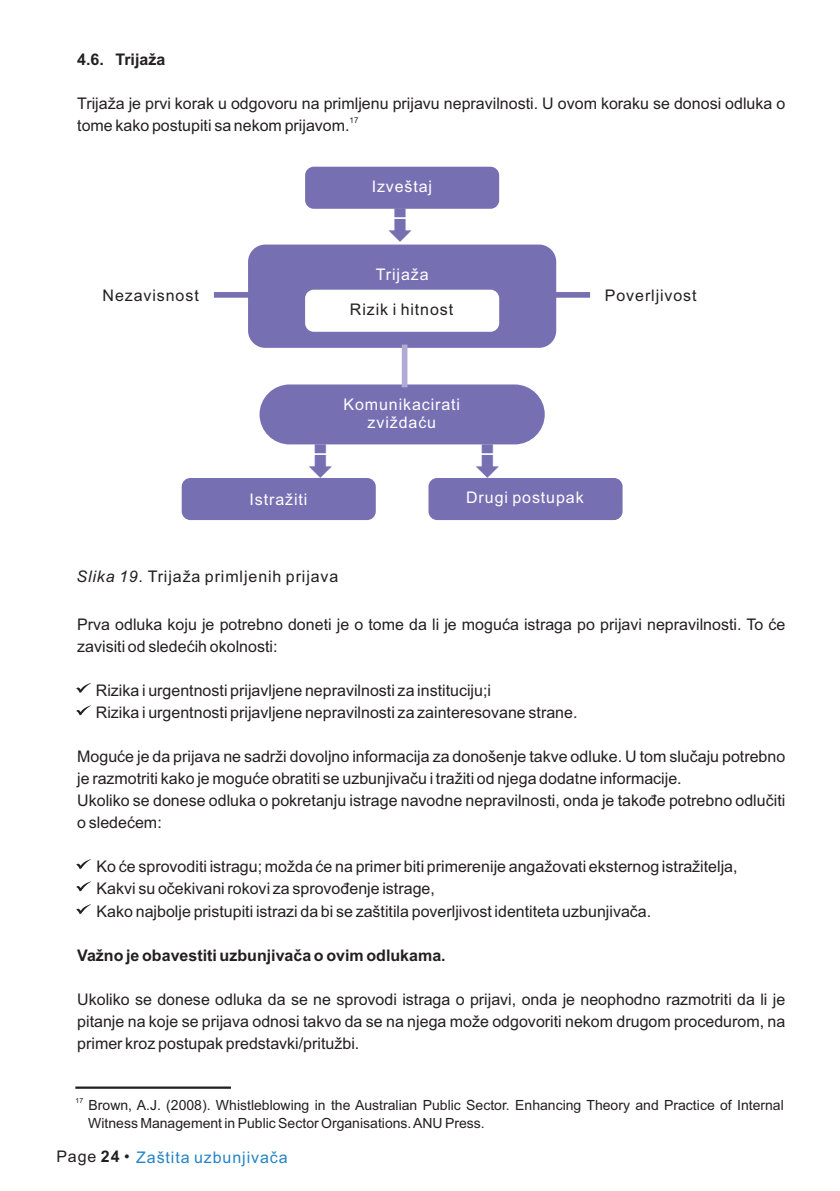
<style>
.page{position:relative;width:840px;height:1191px;background:#fff}
.page>*{position:absolute;margin:0;border:0;box-sizing:border-box;transform-origin:0 0}
.t1{font:48px "Arrows 1";color:#7670b3}
.t2{font:16px/22px "Arial";color:#231f20}
.t3{font:16px "Arial";letter-spacing:.055em;color:#231f20}
.t4{font:16px/17.8px "Arial";letter-spacing:.055em;color:#fff;text-align:center}
.t5{font:700 16px "Arial";color:#231f20}
.t6{font:16px "Arial";letter-spacing:.055em;color:#2484c6}
.t7{font:14px/17.6px "Arial";color:#231f20}
.t8{font:8px "Arial";color:#231f20}
.t9{font:7px "Arial";color:#231f20}
.s1{font-style:italic}
.s2{color:#231f20}
.s3{font-weight:700;color:#231f20}
</style>
<div class="page">
<div style="left:214px;top:292px;width:42px;height:6px;background:#7670b3"></div>
<div style="left:305px;top:167px;width:194px;height:42px;background:#7670b3;border-radius:9px"></div>
<div style="left:248px;top:244px;width:308px;height:104px;background:#7670b3;border-radius:17px"></div>
<div style="left:259px;top:384px;width:285px;height:60px;background:#7670b3;border-radius:30px"></div>
<div style="left:305px;top:290px;width:194px;height:42px;background:#fff;border-radius:9px"></div>
<div style="left:182px;top:478px;width:193px;height:42px;background:#7670b3;border-radius:9px"></div>
<div style="left:428px;top:478px;width:194px;height:42px;background:#7670b3;border-radius:9px"></div>
<div style="left:547px;top:292px;width:42px;height:6px;background:#7670b3"></div>
<div style="left:401px;top:344px;width:6px;height:43px;background:#b0abd5"></div>
<svg style="left:76px;top:683px;width:15px;height:10px"></svg>
<svg style="left:76px;top:705px;width:15px;height:10px"></svg>
<svg style="left:76px;top:881px;width:15px;height:10px"></svg>
<svg style="left:76px;top:904px;width:15px;height:10px"></svg>
<svg style="left:76px;top:859px;width:15px;height:10px"></svg>
<hr style="left:75px;top:1086px;width:156px;height:2px;background:#231f20">
<p class="t5" style="left:77px;top:53px;width:90px">4.6. Trijaža</p>
<p class="t2" style="left:77px;top:94px;width:709px">Trijaža je prvi korak u odgovoru na primljenu prijavu nepravilnosti. U ovom koraku se donosi odluka o</p>
<p class="t8" style="left:349px;top:117px;width:10px">17</p>
<p class="t2" style="left:77px;top:116px;width:274px">tome kako postupiti sa nekom prijavom.</p>
<p class="t4" style="left:371px;top:179px;width:62px">Izveštaj</p>
<h1 class="t1" style="left:413px;top:241px;width:28px;rotate:-180deg">P</h1>
<p class="t4" style="left:375px;top:267px;width:54px">Trijaža</p>
<p class="t3" style="left:350px;top:303px;width:105px">Rizik i hitnost</p>
<p class="t3" style="left:103px;top:289px;width:98px">Nezavisnost</p>
<p class="t3" style="left:604px;top:289px;width:93px">Poverljivost</p>
<p class="t4" style="left:343px;top:396px;width:118px">Komunikacirati zviždaću</p>
<h1 class="t1" style="left:334px;top:476px;width:28px;rotate:-180deg">P</h1>
<h1 class="t1" style="left:501px;top:476px;width:28px;rotate:-180deg">P</h1>
<p class="t4" style="left:249px;top:491px;width:59px">Istražiti</p>
<p class="t4" style="left:466px;top:490px;width:119px">Drugi postupak</p>
<p class="t3" style="left:76px;top:570px;width:263px"><span class="s1">Slika 19.</span> Trijaža primljenih prijava</p>
<p class="t2" style="left:77px;top:615px;width:709px">Prva odluka koju je potrebno doneti je o tome da li je moguća istraga po prijavi nepravilnosti. To će zavisiti od sledećih okolnosti:</p>
<p class="t2" style="left:96px;top:681px;width:396px">Rizika i urgentnosti prijavljene nepravilnosti za instituciju;i</p>
<p class="t2" style="left:96px;top:703px;width:483px">Rizika i urgentnosti prijavljene nepravilnosti za zainteresovane strane.</p>
<p class="t2" style="left:77px;top:747px;width:709px">Moguće je da prijava ne sadrži dovoljno informacija za donošenje takve odluke. U tom slučaju potrebno je razmotriti kako je moguće obratiti se uzbunjivaču i tražiti od njega dodatne informacije.</p>
<p class="t2" style="left:77px;top:791px;width:709px">Ukoliko se donese odluka o pokretanju istrage navodne nepravilnosti, onda je takođe potrebno odlučiti o sledećem:</p>
<p class="t2" style="left:97px;top:857px;width:642px">Ko će sprovoditi istragu; možda će na primer biti primerenije angažovati eksternog istražitelja,</p>
<p class="t2" style="left:97px;top:901px;width:556px">Kako najbolje pristupiti istrazi da bi se zaštitila poverljivost identiteta uzbunjivača.</p>
<p class="t5" style="left:77px;top:949px;width:370px">Važno je obavestiti uzbunjivača o ovim odlukama.</p>
<p class="t2" style="left:97px;top:879px;width:339px">Kakvi su očekivani rokovi za sprovođenje istrage,</p>
<p class="t2" style="left:77px;top:989px;width:709px;text-align:justify">Ukoliko se donese odluka da se ne sprovodi istraga o prijavi, onda je neophodno razmotriti da li je pitanje na koje se prijava odnosi takvo da se na njega može odgovoriti nekom drugom procedurom, na primer kroz postupak predstavki/pritužbi.</p>
<p class="t9" style="left:75px;top:1097px;width:9px">17</p>
<p class="t7" style="left:88px;top:1097px;width:696px">Brown, A.J. (2008). Whistleblowing in the Australian Public Sector. Enhancing Theory and Practice of Internal<br>Witness Management in Public Sector Organisations. ANU Press.</p>
<p class="t6" style="left:56px;top:1151px;width:232px"><span class="s2">Page</span> <span class="s3">24</span> <span class="s2">•</span> Zaštita uzbunjivača</p>
</div>
